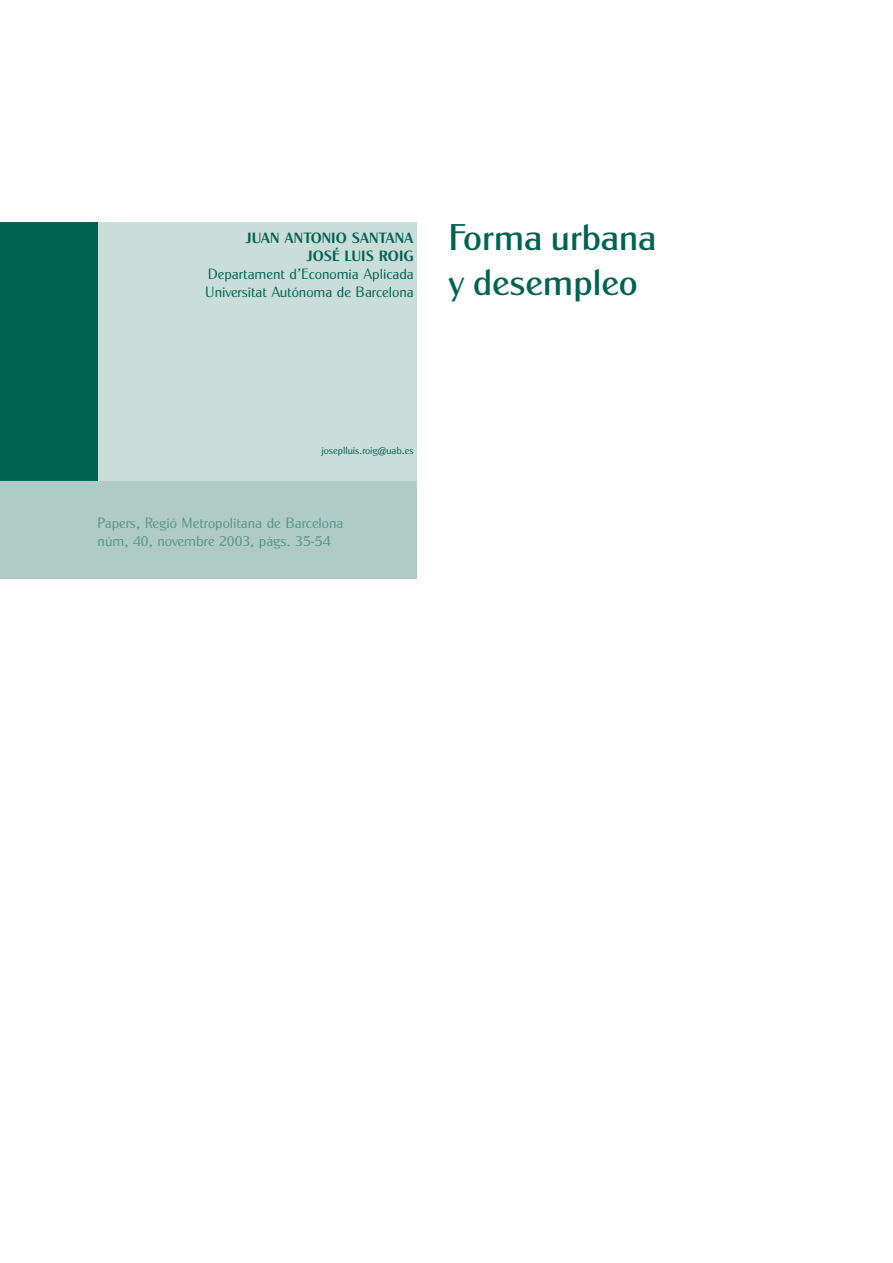
<style>
.page{position:relative;width:893px;height:1263px;background:#fff}
.page>*{position:absolute;margin:0;border:0;box-sizing:border-box;transform-origin:0 0}
.t1{font:37.5px/45px "Cg Globe Gothic Dm";color:#006350}
.t2{font:15px/18px "Cg Globe Gothic Lt";color:#589487}
.t3{font:15px/18px "Cg Globe Gothic Lt";color:#006350}
.t4{font:15px/18px "Cg Globe Gothic Bd";color:#006350;text-align:right}
.t5{font:10.5px "Cg Globe Gothic Lt";color:#006350}
</style>
<div class="page">
<div style="left:98px;top:222px;width:318px;height:264px;background:#cbddd8"></div>
<div style="left:0;top:222px;width:98px;height:259px;background:#006350"></div>
<div style="left:0;top:481px;width:416px;height:98px;background:#b0cbc5"></div>
<p class="t4" style="left:245px;top:230px;width:170px">JUAN ANTONIO SANTANA<br>JOSÉ LUIS ROIG</p>
<p class="t3" style="left:205px;top:266px;width:210px">Departament d’Economia Aplicada<br>Universitat Autónoma de Barcelona</p>
<h1 class="t1" style="left:448px;top:219px;width:210px">Forma urbana y desempleo</h1>
<p class="t5" style="left:321px;top:447px;width:94px">joseplluis.roig@uab.es</p>
<p class="t2" style="left:98px;top:515px;width:247px">Papers, Regió Metropolitana de Barcelona núm, 40, novembre 2003, pàgs. 35-54</p>
</div>
